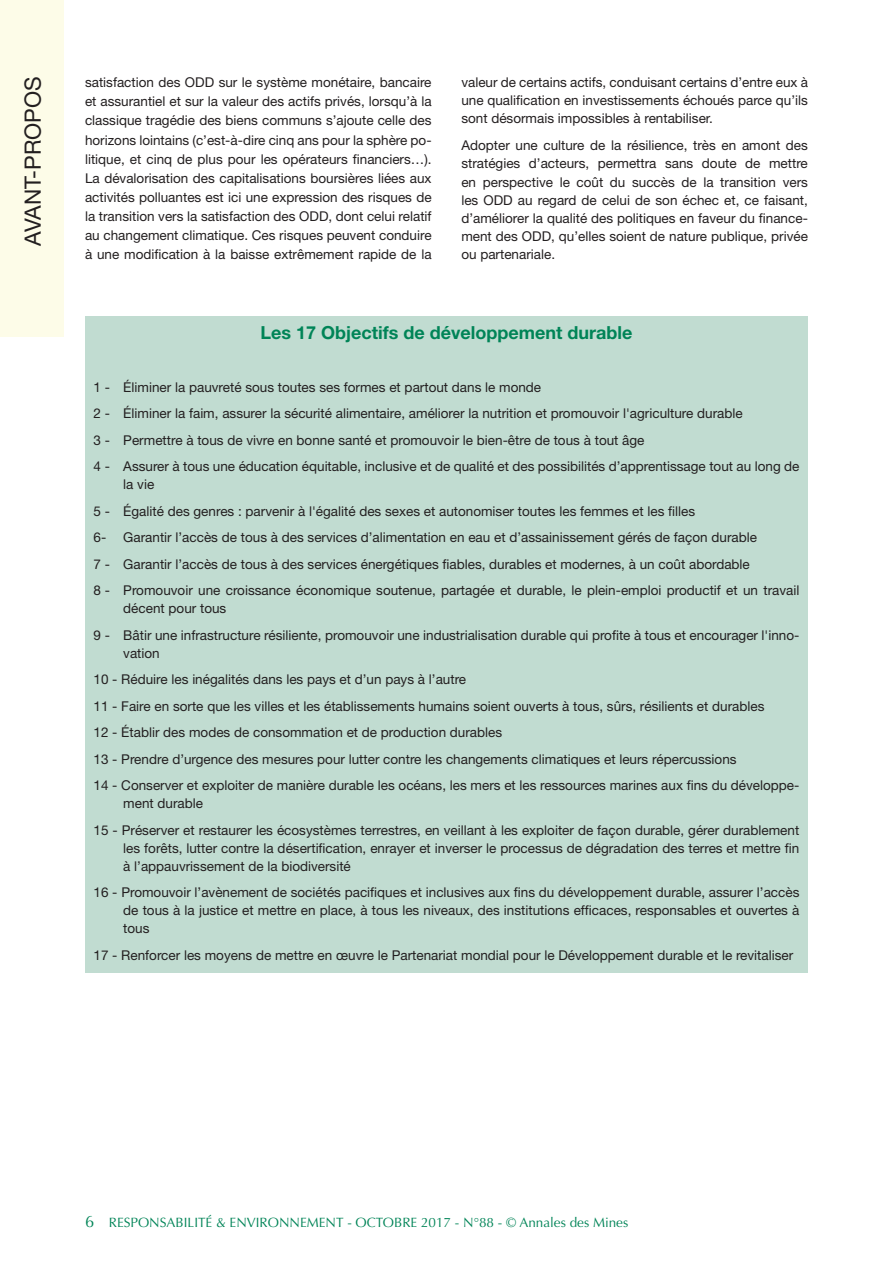
<style>
.page{position:relative;width:893px;height:1263px;background:#fff}
.page>*{position:absolute;margin:0;border:0;box-sizing:border-box;transform-origin:0 0}
.t1{font:22.5px "Helvetica Neue";color:#231f20}
.texte_courant{font:700 18px "Helvetica Neue";color:#008457}
.texte_courant-2{font:13.5px/19.2px "Helvetica Neue";color:#231f20;text-align:justify}
.t2{font:13.5px "Optima";color:#008457}
.s1{font-size:16.5px}
</style>
<div class="page">
<div style="left:0;top:0;width:64px;height:337px;background:#fdfce8"></div>
<div style="left:85px;top:316px;width:723px;height:656px;background:#c1dcd1"></div>
<p class="t1" style="left:19px;top:246px;width:171px;rotate:-90deg">AVANT-PROPOS</p>
<p class="texte_courant-2" style="left:85px;top:73px;width:348px">satisfaction des ODD sur le système monétaire, bancaire et assurantiel et sur la valeur des actifs privés, lorsqu’à la classique tragédie des biens communs s’ajoute celle des horizons lointains (c’est-à-dire cinq ans pour la sphère po&shy;litique, et cinq de plus pour les opérateurs financiers…).<br>La dévalorisation des capitalisations boursières liées aux activités polluantes est ici une expression des risques de la transition vers la satisfaction des ODD, dont celui relatif au changement climatique. Ces risques peuvent conduire à une modification à la baisse extrêmement rapide de la</p>
<p class="texte_courant-2" style="left:461px;top:73px;width:348px;line-height:18.1px">valeur de certains actifs, conduisant certains d’entre eux à une qualification en investissements échoués parce qu’ils sont désormais impossibles à rentabiliser.</p>
<p class="texte_courant-2" style="left:461px;top:136px;width:348px;line-height:18.1px">Adopter une culture de la résilience, très en amont des stratégies d’acteurs, permettra sans doute de mettre en perspective le coût du succès de la transition vers les ODD au regard de celui de son échec et, ce faisant, d’améliorer la qualité des politiques en faveur du finance&shy;ment des ODD, qu’elles soient de nature publique, privée ou partenariale.</p>
<p class="texte_courant" style="left:260px;top:321px;width:373px">Les 17 Objectifs de développement durable</p>
<p class="texte_courant-2" style="left:94px;top:377px;width:449px">1 - Éliminer la pauvreté sous toutes ses formes et partout dans le monde</p>
<p class="texte_courant-2" style="left:94px;top:404px;width:651px">2 - Éliminer la faim, assurer la sécurité alimentaire, améliorer la nutrition et promouvoir l'agriculture durable</p>
<p class="texte_courant-2" style="left:94px;top:430px;width:552px">3 - Permettre à tous de vivre en bonne santé et promouvoir le bien-être de tous à tout âge</p>
<p class="texte_courant-2" style="left:123px;top:457px;width:678px;line-height:18px;text-indent:-30px">4 - Assurer à tous une éducation équitable, inclusive et de qualité et des possibilités d’apprentissage tout au long de la vie</p>
<p class="texte_courant-2" style="left:94px;top:501px;width:603px">5 - Égalité des genres : parvenir à l'égalité des sexes et autonomiser toutes les femmes et les filles</p>
<p class="texte_courant-2" style="left:94px;top:528px;width:14px">6-</p>
<p class="texte_courant-2" style="left:123px;top:528px;width:635px">Garantir l’accès de tous à des services d’alimentation en eau et d’assainissement gérés de façon durable</p>
<p class="texte_courant-2" style="left:94px;top:554px;width:658px">7 - Garantir l’accès de tous à des services énergétiques fiables, durables et modernes, à un coût abordable</p>
<p class="texte_courant-2" style="left:123px;top:581px;width:678px;line-height:18px;text-indent:-30px">8 - Promouvoir une croissance économique soutenue, partagée et durable, le plein-emploi productif et un travail décent pour tous</p>
<p class="texte_courant-2" style="left:123px;top:626px;width:678px;line-height:18px;text-indent:-30px">9 - Bâtir une infrastructure résiliente, promouvoir une industrialisation durable qui profite à tous et encourager l'inno&shy;vation</p>
<p class="texte_courant-2" style="left:94px;top:670px;width:374px">10 - Réduire les inégalités dans les pays et d’un pays à l’autre</p>
<p class="texte_courant-2" style="left:94px;top:696px;width:672px">11 - Faire en sorte que les villes et les établissements humains soient ouverts à tous, sûrs, résilients et durables</p>
<p class="texte_courant-2" style="left:94px;top:723px;width:410px">12 - Établir des modes de consommation et de production durables</p>
<p class="texte_courant-2" style="left:94px;top:749px;width:645px">13 - Prendre d’urgence des mesures pour lutter contre les changements climatiques et leurs répercussions</p>
<p class="texte_courant-2" style="left:123px;top:776px;width:678px;line-height:18px;text-indent:-30px">14 - Conserver et exploiter de manière durable les océans, les mers et les ressources marines aux fins du développe&shy;ment durable</p>
<p class="texte_courant-2" style="left:123px;top:821px;width:678px;line-height:18px;text-indent:-30px">15 - Préserver et restaurer les écosystèmes terrestres, en veillant à les exploiter de façon durable, gérer durablement les forêts, lutter contre la désertification, enrayer et inverser le processus de dégradation des terres et mettre fin à l’appauvrissement de la biodiversité</p>
<p class="texte_courant-2" style="left:123px;top:883px;width:678px;line-height:18px;text-indent:-30px">16 - Promouvoir l’avènement de sociétés pacifiques et inclusives aux fins du développement durable, assurer l’accès de tous à la justice et mettre en place, à tous les niveaux, des institutions efficaces, responsables et ouvertes à tous</p>
<p class="texte_courant-2" style="left:94px;top:945px;width:701px">17 - Renforcer les moyens de mettre en œuvre le Partenariat mondial pour le Développement durable et le revitaliser</p>
<p class="t2" style="left:85px;top:1215px;width:545px"><span class="s1">6</span> RESPONSABILITÉ &amp; ENVIRONNEMENT - OCTOBRE 2017 - N°88 - © Annales des Mines</p>
</div>
